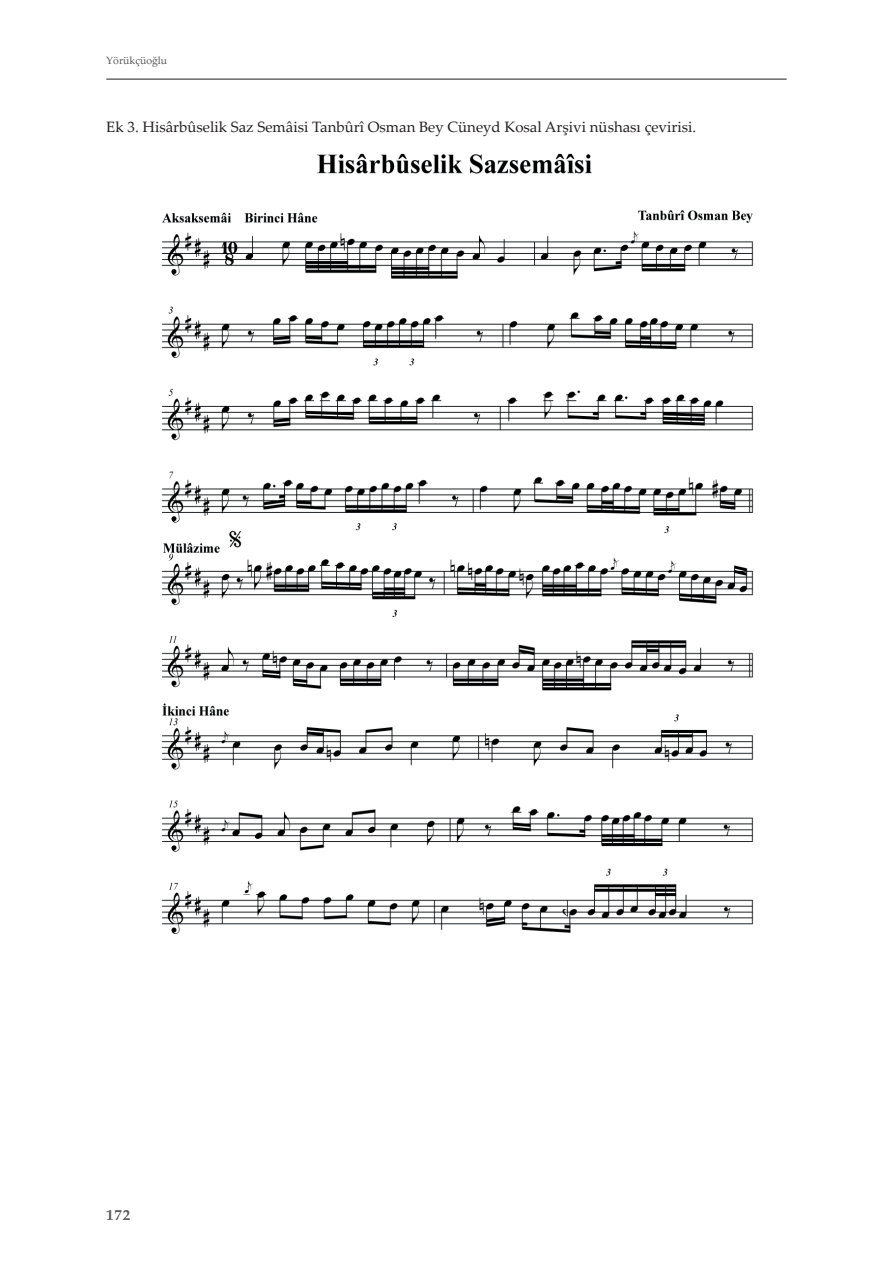
<style>
.page{position:relative;width:893px;height:1263px;background:#fff}
.page>*{position:absolute;margin:0;border:0;box-sizing:border-box;transform-origin:0 0}
.t1{font:15px "Palatino Linotype";color:#231f20}
.t2{font:700 15px "Palatino";color:#57585a}
.t3{font:10.5px "Palatino Linotype";color:#57585a}
</style>
<div class="page">
<hr style="left:106px;top:79px;width:681px;height:1px;background:#231f20">
<img style="left:162px;top:153px;width:592px;height:781px">
<p class="t3" style="left:106px;top:53px;width:63px">Yörükçüoğlu</p>
<p class="t1" style="left:106px;top:116px;width:591px">Ek 3. Hisârbûselik Saz Semâisi Tanbûrî Osman Bey Cüneyd Kosal Arşivi nüshası çevirisi.</p>
<p class="t2" style="left:106px;top:1202px;width:25px">172</p>
</div>
